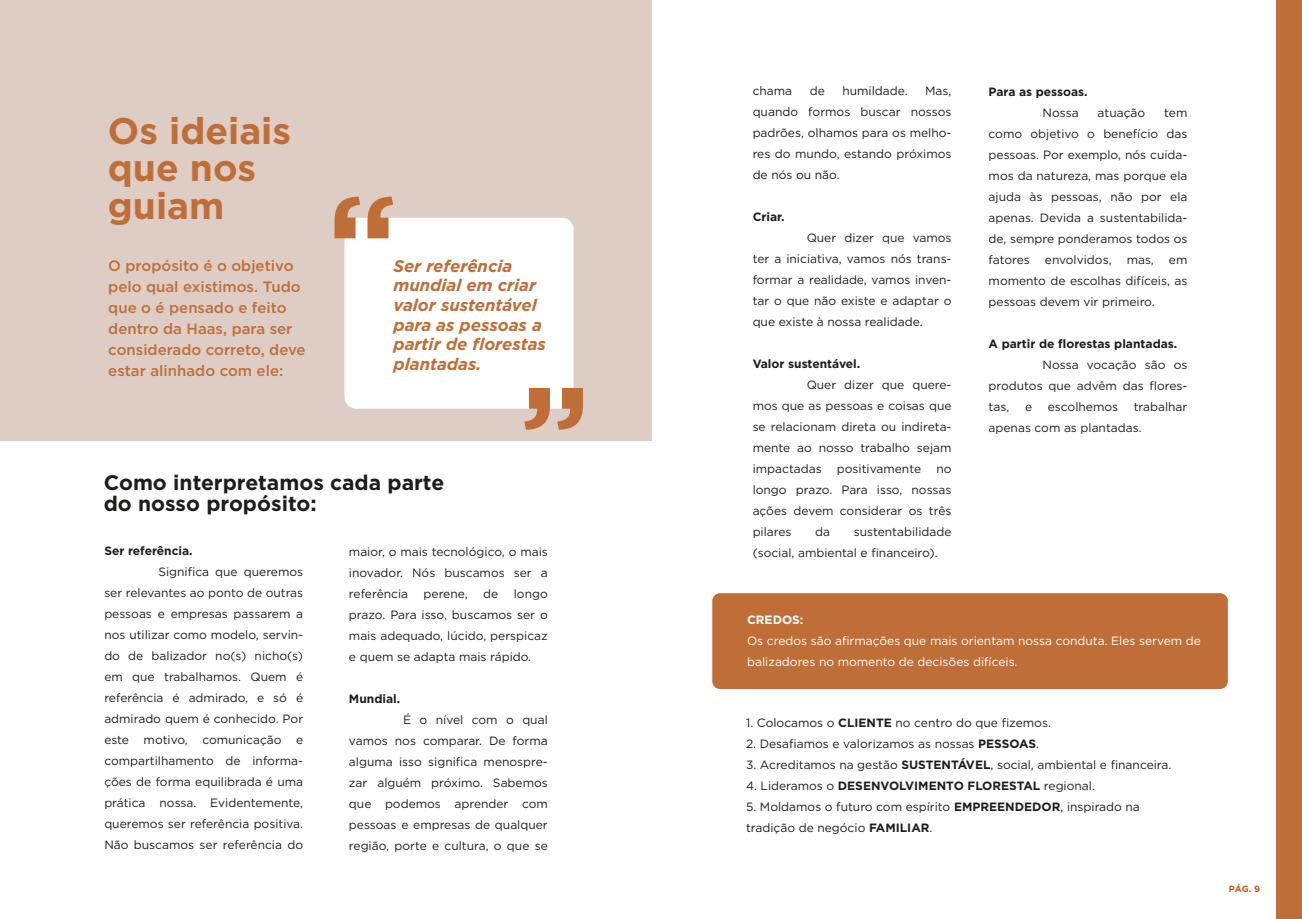
<style>
.page{position:relative;width:1302px;height:919px;background:#fff}
.page>*{position:absolute;margin:0;border:0;box-sizing:border-box;transform-origin:0 0}
.t1{font:700 37.05px/37px "Gotham";color:#bf6e38}
.t2{font:700 21px/21px "Gotham";color:#1d1d1b}
.t3{font:italic 700 16.8px/19.6px "Gotham";color:#bf6e38}
.t4{font:500 15px/21px "Gotham";color:#bf6e38}
.t5{font:12px/21px "Gotham";color:#1d1d1b;text-align:justify}
.t6{font:700 12px "Gotham";color:#1d1d1b}
.t7{font:12px/21px "Gotham";color:#fff}
.t8{font:700 12px "Gotham";color:#fff}
.t9{font:700 9px "Gotham";color:#bd5c17}
.s1{font-weight:700}
.s2{font-weight:400}
</style>
<div class="page">
<div style="left:0;top:1px;width:651px;height:440px;background:#ddcdc5"></div>
<div style="left:344px;top:218px;width:229px;height:190px;background:#fff;border-radius:12px"></div>
<svg style="left:334px;top:196px;width:59px;height:42px"></svg>
<svg style="left:524px;top:388px;width:59px;height:42px"></svg>
<div style="left:712px;top:593px;width:515px;height:96px;background:#bf6e38;border-radius:8px"></div>
<div style="left:1276px;top:0;width:25px;height:918px;background:#bf6e38"></div>
<h1 class="t1" style="left:108px;top:112px;width:184px">Os ideiais que nos guiam</h1>
<p class="t4" style="left:108px;top:255px;width:199px">O propósito é o objetivo pelo qual existimos. Tudo que o é pensado e feito dentro da Haas, para ser considerado correto, deve estar alinhado com ele:</p>
<h3 class="t3" style="left:393px;top:256px;width:154px">Ser referência mundial em criar valor sustentável para as pessoas a partir de florestas plantadas.</h3>
<h2 class="t2" style="left:104px;top:472px;width:342px">Como interpretamos cada parte do nosso propósito:</h2>
<p class="t6" style="left:104px;top:542px;width:90px">Ser referência.</p>
<p class="t5" style="left:104px;top:560px;width:200px;text-indent:54px">Significa que queremos ser relevantes ao ponto de outras pessoas e empresas passarem a nos utilizar como modelo, servin&shy;do de balizador no(s) nicho(s) em que trabalhamos. Quem é referência é admirado, e só é admirado quem é conhecido. Por este motivo, comunicação e compartilhamento de informa&shy;ções de forma equilibrada é uma prática nossa. Evidentemente, queremos ser referência positiva.<br>Não buscamos ser referência do</p>
<p class="t5" style="left:349px;top:541px;width:200px">maior, o mais tecnológico, o mais inovador. Nós buscamos ser a referência</p>
<p class="t5" style="left:349px;top:583px;width:200px;text-indent:165px">longo prazo. Para isso, buscamos ser o mais adequado, lúcido, perspicaz e quem se adapta mais rápido.</p>
<p class="t6" style="left:349px;top:690px;width:53px">Mundial.</p>
<p class="t5" style="left:349px;top:709px;width:200px;text-indent:54px">É o nível com o qual vamos nos comparar. De forma alguma isso significa menospre&shy;zar alguém próximo. Sabemos que podemos aprender com pessoas e empresas de qualquer região, porte e cultura, o que se</p>
<p class="t5" style="left:423px;top:583px;width:46px">perene,</p>
<p class="t5" style="left:483px;top:583px;width:17px">de</p>
<p class="t5" style="left:752px;top:80px;width:41px">chama</p>
<p class="t5" style="left:809px;top:80px;width:17px">de</p>
<p class="t5" style="left:842px;top:80px;width:67px">humildade.</p>
<p class="t5" style="left:752px;top:80px;width:200px;text-indent:172px">Mas, quando formos buscar nossos padrões, olhamos para os melho&shy;res do mundo, estando próximos de nós ou não.</p>
<p class="t6" style="left:752px;top:209px;width:33px">Criar.</p>
<p class="t5" style="left:752px;top:227px;width:200px;text-indent:54px">Quer dizer que vamos ter a iniciativa, vamos nós trans&shy;formar a realidade, vamos inven&shy;tar o que não existe e adaptar o que existe à nossa realidade.</p>
<p class="t6" style="left:752px;top:356px;width:109px">Valor sustentável.</p>
<p class="t5" style="left:752px;top:374px;width:200px;text-indent:54px">Quer dizer que quere&shy;mos que as pessoas e coisas que se relacionam direta ou indireta&shy;mente ao nosso trabalho sejam impactadas</p>
<p class="t5" style="left:836px;top:458px;width:86px">positivamente</p>
<p class="t5" style="left:752px;top:458px;width:200px;text-indent:184px">no longo prazo. Para isso, nossas ações devem considerar os três pilares</p>
<p class="t5" style="left:752px;top:521px;width:200px;text-indent:101px">sustentabilidade (social, ambiental e financeiro).</p>
<p class="t5" style="left:815px;top:521px;width:16px">da</p>
<p class="t6" style="left:988px;top:84px;width:101px">Para as pessoas.</p>
<p class="t5" style="left:1042px;top:102px;width:38px">Nossa</p>
<p class="t5" style="left:1097px;top:102px;width:49px">atuação</p>
<p class="t5" style="left:988px;top:102px;width:200px;text-indent:176px">tem como objetivo o benefício das pessoas. Por exemplo, nós cuida&shy;mos da natureza, mas porque ela ajuda às pessoas, não por ela apenas. Devida a sustentabilida&shy;de, sempre ponderamos todos os fatores</p>
<p class="t5" style="left:1044px;top:249px;width:68px">envolvidos,</p>
<p class="t5" style="left:1126px;top:249px;width:29px">mas,</p>
<p class="t5" style="left:988px;top:249px;width:200px;text-indent:180px">em momento de escolhas difíceis, as pessoas devem vir primeiro.</p>
<p class="t6" style="left:988px;top:336px;width:190px">A partir de florestas plantadas.</p>
<p class="t5" style="left:988px;top:354px;width:200px;text-indent:54px">Nossa vocação são os produtos que advêm das flores&shy;tas,</p>
<p class="t5" style="left:988px;top:396px;width:200px;text-indent:145px">trabalhar apenas com as plantadas.</p>
<p class="t5" style="left:1024px;top:396px;width:9px">e</p>
<p class="t5" style="left:1047px;top:396px;width:72px">escolhemos</p>
<p class="t8" style="left:747px;top:611px;width:58px">CREDOS:</p>
<p class="t7" style="left:747px;top:630px;width:455px">Os credos são afirmações que mais orientam nossa conduta. Eles servem de balizadores no momento de decisões difíceis.</p>
<p class="t5" style="left:746px;top:711px;width:306px">1. Colocamos o <span class="s1">CLIENTE</span> no centro do que fizemos.</p>
<p class="t5" style="left:746px;top:732px;width:294px">2. Desafiamos e valorizamos as nossas <span class="s1">PESSOAS</span>.</p>
<p class="t5" style="left:746px;top:753px;width:427px">3. Acreditamos na gestão <span class="s1">SUSTENTÁVEL</span>, social, ambiental e financeira.</p>
<p class="t6" style="left:746px;top:777px;width:350px"><span class="s2">4. Lideramos o</span> DESENVOLVIMENTO FLORESTAL <span class="s2">regional.</span></p>
<p class="t5" style="left:746px;top:795px;width:395px">5. Moldamos o futuro com espírito <span class="s1">EMPREENDEDOR</span>, inspirado na tradição de negócio <span class="s1">FAMILIAR</span>.</p>
<p class="t9" style="left:1228px;top:882px;width:33px">PÁG. 9</p>
</div>
